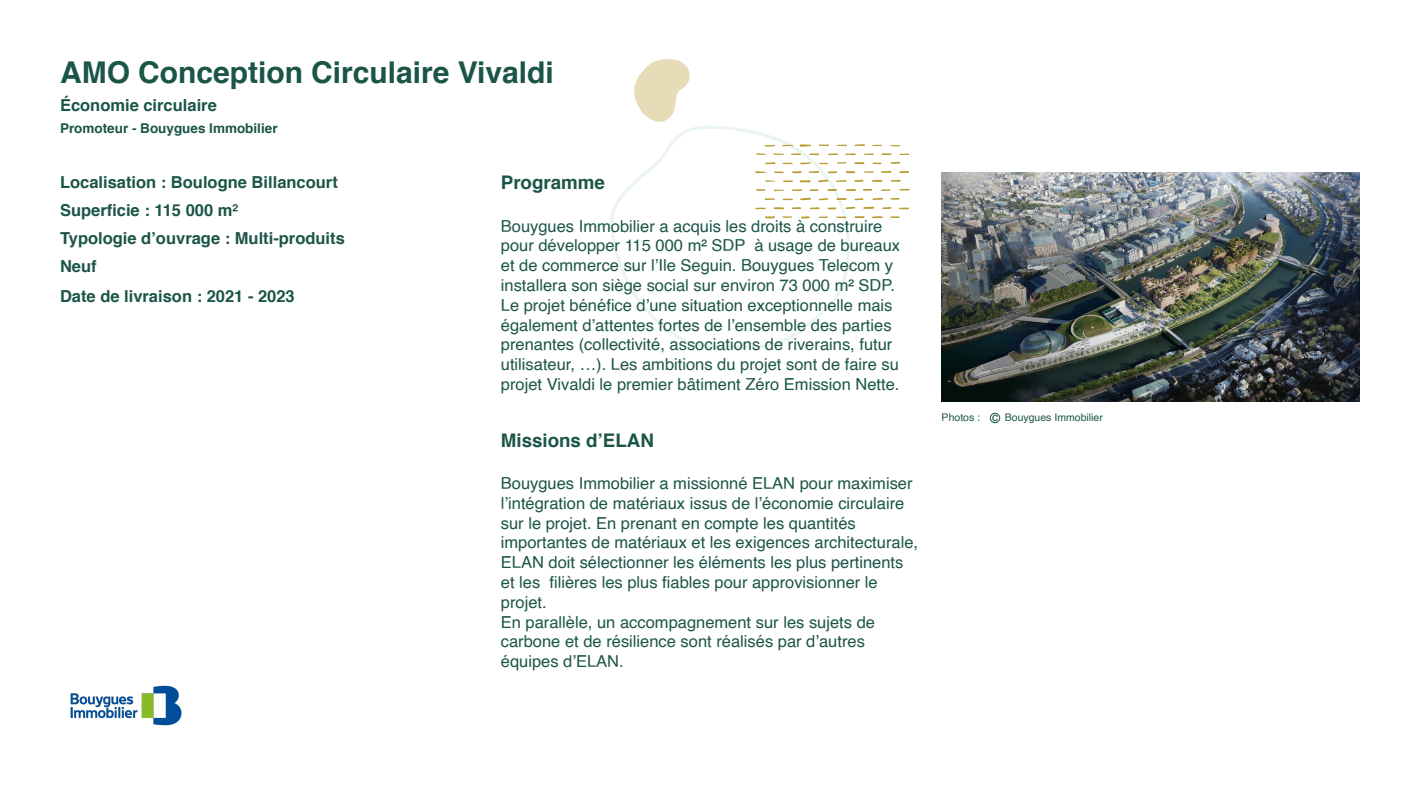
<style>
.page{position:relative;width:1420px;height:796px;background:#fff}
.page>*{position:absolute;margin:0;border:0;box-sizing:border-box;transform-origin:0 0}
.t1{font:700 30px "Helvetica";color:#1b5548}
.t2{font:700 18.75px "Helvetica";color:#1b5548}
.t3{font:16.5px/19.8px "Helvetica";color:#1b5548}
.t4{font:700 16.5px "Helvetica";color:#1b5548}
.t5{font:700 13.5px "Helvetica";color:#1b5548}
.t6{font:12px "Helvetica";color:#1b5548}
.t7{font:10.5px "Helvetica";color:#1b5548}
</style>
<div class="page">
<svg style="left:634px;top:59px;width:55px;height:61px"></svg>
<svg style="left:610px;top:120px;width:241px;height:229px"></svg>
<svg style="left:828px;top:153px;width:10px;height:2px"></svg>
<svg style="left:845px;top:153px;width:11px;height:2px"></svg>
<svg style="left:837px;top:162px;width:9px;height:2px"></svg>
<svg style="left:854px;top:162px;width:10px;height:2px"></svg>
<svg style="left:819px;top:144px;width:10px;height:2px"></svg>
<svg style="left:854px;top:144px;width:11px;height:2px"></svg>
<svg style="left:864px;top:153px;width:9px;height:2px"></svg>
<svg style="left:809px;top:153px;width:10px;height:2px"></svg>
<svg style="left:872px;top:162px;width:9px;height:2px"></svg>
<svg style="left:882px;top:153px;width:10px;height:2px"></svg>
<svg style="left:809px;top:171px;width:10px;height:2px"></svg>
<svg style="left:828px;top:171px;width:9px;height:2px"></svg>
<svg style="left:846px;top:171px;width:9px;height:2px"></svg>
<svg style="left:864px;top:171px;width:10px;height:2px"></svg>
<svg style="left:881px;top:171px;width:10px;height:2px"></svg>
<svg style="left:818px;top:180px;width:10px;height:2px"></svg>
<svg style="left:836px;top:180px;width:10px;height:2px"></svg>
<svg style="left:854px;top:180px;width:9px;height:2px"></svg>
<svg style="left:872px;top:180px;width:10px;height:2px"></svg>
<svg style="left:809px;top:189px;width:9px;height:2px"></svg>
<svg style="left:827px;top:189px;width:10px;height:2px"></svg>
<svg style="left:846px;top:189px;width:10px;height:2px"></svg>
<svg style="left:863px;top:189px;width:9px;height:2px"></svg>
<svg style="left:881px;top:189px;width:9px;height:2px"></svg>
<svg style="left:819px;top:198px;width:9px;height:2px"></svg>
<svg style="left:836px;top:198px;width:10px;height:2px"></svg>
<svg style="left:854px;top:198px;width:9px;height:2px"></svg>
<svg style="left:872px;top:198px;width:11px;height:2px"></svg>
<svg style="left:810px;top:207px;width:9px;height:2px"></svg>
<svg style="left:827px;top:207px;width:9px;height:2px"></svg>
<svg style="left:845px;top:207px;width:10px;height:2px"></svg>
<svg style="left:863px;top:207px;width:11px;height:2px"></svg>
<svg style="left:882px;top:207px;width:9px;height:2px"></svg>
<svg style="left:800px;top:144px;width:11px;height:3px"></svg>
<svg style="left:800px;top:162px;width:11px;height:2px"></svg>
<svg style="left:800px;top:180px;width:10px;height:2px"></svg>
<svg style="left:800px;top:198px;width:11px;height:2px"></svg>
<svg style="left:791px;top:153px;width:10px;height:2px"></svg>
<svg style="left:792px;top:171px;width:9px;height:2px"></svg>
<svg style="left:792px;top:189px;width:10px;height:2px"></svg>
<svg style="left:792px;top:207px;width:9px;height:2px"></svg>
<svg style="left:801px;top:216px;width:8px;height:2px"></svg>
<svg style="left:818px;top:216px;width:10px;height:2px"></svg>
<svg style="left:836px;top:216px;width:10px;height:2px"></svg>
<svg style="left:854px;top:216px;width:10px;height:2px"></svg>
<svg style="left:872px;top:216px;width:11px;height:2px"></svg>
<svg style="left:891px;top:162px;width:9px;height:2px"></svg>
<svg style="left:891px;top:180px;width:10px;height:2px"></svg>
<svg style="left:890px;top:198px;width:9px;height:2px"></svg>
<svg style="left:890px;top:216px;width:9px;height:2px"></svg>
<svg style="left:899px;top:153px;width:10px;height:2px"></svg>
<svg style="left:899px;top:171px;width:10px;height:2px"></svg>
<svg style="left:899px;top:189px;width:10px;height:2px"></svg>
<svg style="left:783px;top:180px;width:10px;height:2px"></svg>
<svg style="left:782px;top:216px;width:10px;height:2px"></svg>
<svg style="left:773px;top:153px;width:11px;height:2px"></svg>
<svg style="left:774px;top:171px;width:10px;height:2px"></svg>
<svg style="left:774px;top:207px;width:10px;height:2px"></svg>
<svg style="left:765px;top:145px;width:10px;height:2px"></svg>
<svg style="left:765px;top:162px;width:10px;height:2px"></svg>
<svg style="left:765px;top:180px;width:10px;height:2px"></svg>
<svg style="left:765px;top:198px;width:10px;height:2px"></svg>
<svg style="left:765px;top:216px;width:10px;height:2px"></svg>
<svg style="left:756px;top:153px;width:9px;height:2px"></svg>
<svg style="left:755px;top:171px;width:11px;height:2px"></svg>
<svg style="left:756px;top:189px;width:9px;height:2px"></svg>
<img style="left:70px;top:685px;width:112px;height:41px">
<img style="left:942px;top:172px;width:418px;height:230px">
<div style="left:990px;top:413px;width:10px;height:10px;border:1px solid #1b5548;border-radius:50%"></div>
<p class="t1" style="left:60px;top:48px;width:495px">AMO Conception Circulaire Vivaldi</p>
<p class="t4" style="left:60px;top:92px;width:158px">Économie circulaire</p>
<p class="t5" style="left:60px;top:117px;width:219px">Promoteur - Bouygues Immobilier</p>
<p class="t4" style="left:60px;top:168px;width:279px">Localisation : Boulogne Billancourt</p>
<p class="t4" style="left:60px;top:197px;width:179px">Superficie : 115 000 m²</p>
<p class="t4" style="left:60px;top:225px;width:286px">Typologie d’ouvrage : Multi-produits</p>
<p class="t4" style="left:60px;top:253px;width:38px">Neuf</p>
<p class="t4" style="left:60px;top:282px;width:236px">Date de livraison : 2021 - 2023</p>
<p class="t2" style="left:501px;top:167px;width:106px">Programme</p>
<p class="t3" style="left:501px;top:216px;width:401px">Bouygues Immobilier a acquis les droits à construire pour développer 115 000 m² SDP à usage de bureaux et de commerce sur l’Ile Seguin. Bouygues Telecom y installera son siège social sur environ 73 000 m² SDP.<br>Le projet bénéfice d’une situation exceptionnelle mais également d’attentes fortes de l’ensemble des parties prenantes (collectivité, associations de riverains, futur utilisateur, …). Les ambitions du projet sont de faire su projet Vivaldi le premier bâtiment Zéro Emission Nette.</p>
<p class="t2" style="left:501px;top:425px;width:155px">Missions d’ELAN</p>
<p class="t3" style="left:501px;top:474px;width:419px">Bouygues Immobilier a missionné ELAN pour maximiser l’intégration de matériaux issus de l’économie circulaire sur le projet. En prenant en compte les quantités importantes de matériaux et les exigences architecturale, ELAN doit sélectionner les éléments les plus pertinents et les filières les plus fiables pour approvisionner le projet.</p>
<p class="t3" style="left:501px;top:612px;width:376px">En parallèle, un accompagnement sur les sujets de carbone et de résilience sont réalisés par d’autres équipes d’ELAN.</p>
<p class="t7" style="left:942px;top:410px;width:40px">Photos :</p>
<p class="t6" style="left:992px;top:408px;width:7px">c</p>
<p class="t7" style="left:1005px;top:409px;width:100px">Bouygues Immobilier</p>
</div>
